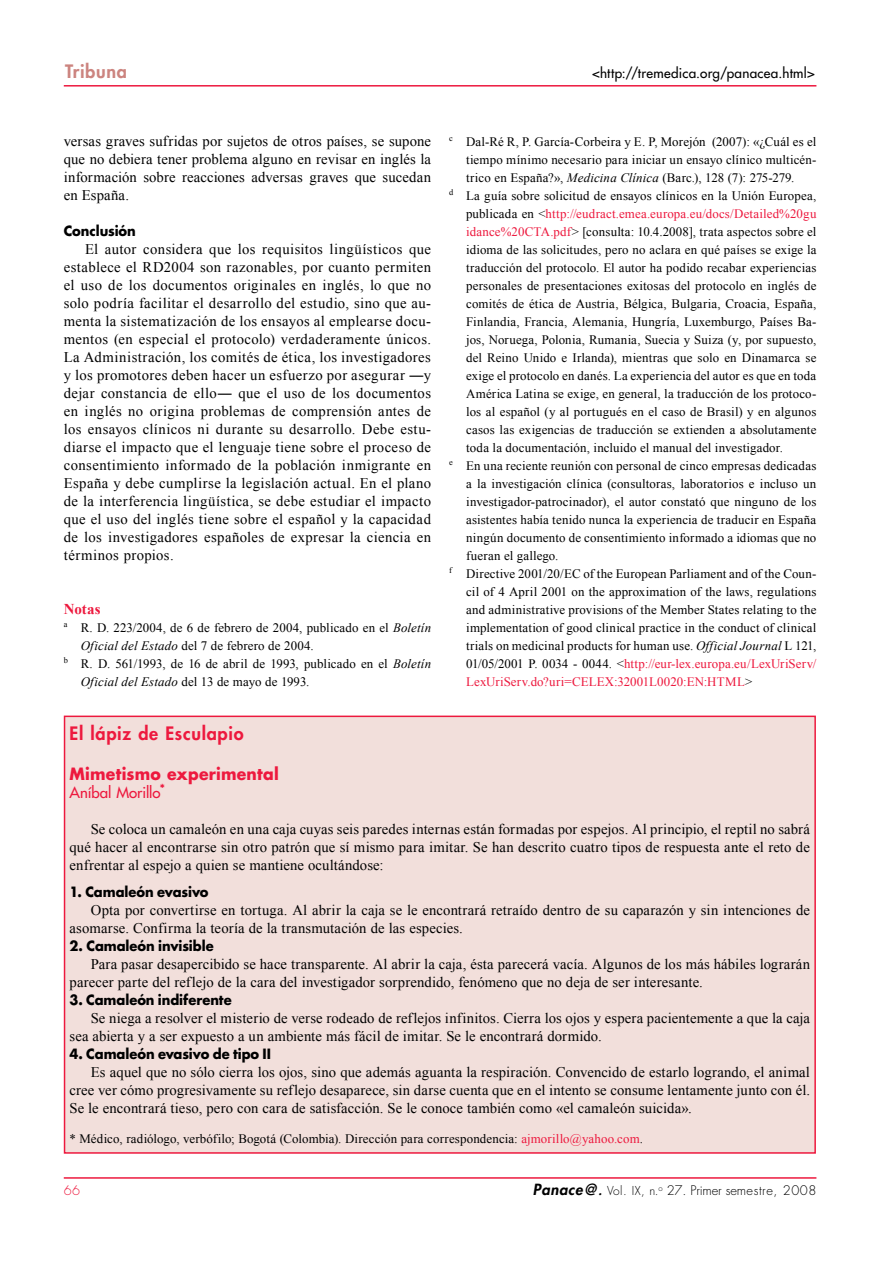
<style>
.page{position:relative;width:893px;height:1263px;background:#fff}
.page>*{position:absolute;margin:0;border:0;box-sizing:border-box;transform-origin:0 0}
.t1{font:800 18px "Futura Std";letter-spacing:.04em;color:#ed193e}
.t2{font:800 18px "Futura Std";letter-spacing:.04em;color:#cc847f}
.t3{font:700 16.5px "Futura Std";letter-spacing:.015em;color:#ed193e;scale:.95 1}
.t4{font:500 15px "Futura Std";color:#ed193e}
.t5{font:700 15px "Times New Roman";letter-spacing:.005em;color:#ed193e}
.t6{font:14.7px/18px "Times New Roman";letter-spacing:.01em;color:#000;text-align:justify}
.t7{font:700 13.8px "Futura Std";letter-spacing:-.005em;color:#000;scale:.95 1}
.t8{font:500 13.5px "Futura Std";letter-spacing:.025em;color:#000}
.t9{font:12.9px "Times New Roman";letter-spacing:.01em;color:#000}
.t10{font:12.9px "Times New Roman";letter-spacing:.01em;color:#ed193e}
.t11{font:300 12.9px "Futura Std";letter-spacing:.01em;color:#000}
.t12{font:300 12.9px "Futura Std";color:#ed193e}
.s1{font-style:italic}
.s2{color:#000}
.s3{color:#ed193e}
.s4{font-weight:800;font-style:italic;font-size:15px}
.s5{font-weight:800;font-style:italic;font-size:12px}
.s6{font-size:12px}
</style>
<div class="page">
<hr style="left:64px;top:1177px;width:752px;height:2px;background:#ed193e">
<hr style="left:64px;top:85px;width:752px;height:2px;background:#ed193e">
<div style="left:65px;top:716px;width:750px;height:437px;background:#f2dfdb"></div>
<div style="left:64px;top:716px;width:752px;height:438px;border:2px solid #ed193e"></div>
<p class="t2" style="left:65px;top:60px;width:63px">Tribuna</p>
<p class="t8" style="left:592px;top:65px;width:224px">&lt;http://tremedica.org/panacea.html&gt;</p>
<p class="t6" style="left:64px;top:131px;width:369px">versas graves sufridas por sujetos de otros países, se supone que no debiera tener problema alguno en revisar en inglés la información sobre reacciones adversas graves que sucedan en España.</p>
<p class="t7" style="left:64px;top:221px;width:77px">Conclusión</p>
<p class="t6" style="left:64px;top:239px;width:369px;text-indent:21px">El autor considera que los requisitos lingüísticos que establece el RD2004 son razonables, por cuanto permiten el uso de los documentos originales en inglés, lo que no solo podría facilitar el desarrollo del estudio, sino que au&shy;menta la sistematización de los ensayos al emplearse docu&shy;mentos (en especial el protocolo) verdaderamente únicos.<br>La Administración, los comités de ética, los investigadores y los promotores deben hacer un esfuerzo por asegurar ―y dejar constancia de ello― que el uso de los documentos en inglés no origina problemas de comprensión antes de los ensayos clínicos ni durante su desarrollo. Debe estu&shy;diarse el impacto que el lenguaje tiene sobre el proceso de consentimiento informado de la población inmigrante en España y debe cumplirse la legislación actual. En el plano de la interferencia lingüística, se debe estudiar el impacto que el uso del inglés tiene sobre el español y la capacidad de los investigadores españoles de expresar la ciencia en términos propios.</p>
<p class="t5" style="left:64px;top:598px;width:38px">Notas</p>
<p class="t9" style="left:64px;top:619px;width:369px"><sup>a</sup> R. D. 223/2004, de 6 de febrero de 2004, publicado en el <span class="s1">Boletín</span></p>
<p class="t9" style="left:81px;top:637px;width:234px"><span class="s1">Oficial del Estado</span> del 7 de febrero de 2004.</p>
<p class="t9" style="left:64px;top:655px;width:369px"><sup>b</sup> R. D. 561/1993, de 16 de abril de 1993, publicado en el <span class="s1">Boletín</span></p>
<p class="t9" style="left:81px;top:673px;width:230px"><span class="s1">Oficial del Estado</span> del 13 de mayo de 1993.</p>
<p class="t9" style="left:449px;top:133px;width:369px"><sup>c</sup> Dal-Ré R, P. García-Corbeira y E. P, Morejón (2007): «¿Cuál es el</p>
<p class="t9" style="left:466px;top:151px;width:352px">tiempo mínimo necesario para iniciar un ensayo clínico multicén-</p>
<p class="t9" style="left:466px;top:169px;width:330px">trico en España?», <span class="s1">Medicina Clínica</span> (Barc.), 128 (7): 275-279.</p>
<p class="t9" style="left:449px;top:187px;width:369px"><sup>d</sup> La guía sobre solicitud de ensayos clínicos en la Unión Europea,</p>
<p class="t10" style="left:466px;top:205px;width:352px"><span class="s2">publicada en &lt;</span>http://eudract.emea.europa.eu/docs/Detailed%20gu</p>
<p class="t9" style="left:466px;top:223px;width:352px"><span class="s3">idance%20CTA.pdf</span>&gt; [consulta: 10.4.2008], trata aspectos sobre el</p>
<p class="t9" style="left:466px;top:241px;width:352px">idioma de las solicitudes, pero no aclara en qué países se exige la</p>
<p class="t9" style="left:466px;top:259px;width:352px">traducción del protocolo. El autor ha podido recabar experiencias</p>
<p class="t9" style="left:466px;top:277px;width:352px">personales de presentaciones exitosas del protocolo en inglés de</p>
<p class="t9" style="left:466px;top:295px;width:352px">comités de ética de Austria, Bélgica, Bulgaria, Croacia, España,</p>
<p class="t9" style="left:466px;top:313px;width:352px">Finlandia, Francia, Alemania, Hungría, Luxemburgo, Países Ba-</p>
<p class="t9" style="left:466px;top:331px;width:352px">jos, Noruega, Polonia, Rumania, Suecia y Suiza (y, por supuesto,</p>
<p class="t9" style="left:466px;top:349px;width:352px">del Reino Unido e Irlanda), mientras que solo en Dinamarca se</p>
<p class="t9" style="left:466px;top:367px;width:352px">exige el protocolo en danés. La experiencia del autor es que en toda</p>
<p class="t9" style="left:466px;top:385px;width:352px">América Latina se exige, en general, la traducción de los protoco-</p>
<p class="t9" style="left:466px;top:403px;width:352px">los al español (y al portugués en el caso de Brasil) y en algunos</p>
<p class="t9" style="left:466px;top:421px;width:352px">casos las exigencias de traducción se extienden a absolutamente</p>
<p class="t9" style="left:466px;top:439px;width:318px">toda la documentación, incluido el manual del investigador.</p>
<p class="t9" style="left:449px;top:457px;width:369px"><sup>e</sup> En una reciente reunión con personal de cinco empresas dedicadas</p>
<p class="t9" style="left:466px;top:475px;width:352px">a la investigación clínica (consultoras, laboratorios e incluso un</p>
<p class="t9" style="left:466px;top:493px;width:352px">investigador-patrocinador), el autor constató que ninguno de los</p>
<p class="t9" style="left:466px;top:511px;width:352px">asistentes había tenido nunca la experiencia de traducir en España</p>
<p class="t9" style="left:466px;top:529px;width:352px">ningún documento de consentimiento informado a idiomas que no</p>
<p class="t9" style="left:466px;top:547px;width:94px">fueran el gallego.</p>
<p class="t9" style="left:449px;top:565px;width:369px"><sup>f</sup> Directive 2001/20/EC of the European Parliament and of the Coun-</p>
<p class="t9" style="left:466px;top:583px;width:352px">cil of 4 April 2001 on the approximation of the laws, regulations</p>
<p class="t9" style="left:466px;top:601px;width:352px">and administrative provisions of the Member States relating to the</p>
<p class="t9" style="left:466px;top:619px;width:352px">implementation of good clinical practice in the conduct of clinical</p>
<p class="t9" style="left:466px;top:637px;width:352px">trials on medicinal products for human use. <span class="s1">Official Journal</span> L 121,</p>
<p class="t10" style="left:466px;top:655px;width:352px"><span class="s2">01/05/2001 P. 0034 - 0044. &lt;</span>http://eur-lex.europa.eu/LexUriServ/</p>
<p class="t10" style="left:466px;top:673px;width:288px">LexUriServ.do?uri=CELEX:32001L0020:EN:HTML<span class="s2">&gt;</span></p>
<p class="t1" style="left:70px;top:722px;width:176px">El lápiz de Esculapio</p>
<p class="t3" style="left:70px;top:763px;width:222px">Mimetismo experimental</p>
<p class="t4" style="left:70px;top:783px;width:97px">Aníbal Morillo<sup>*</sup></p>
<p class="t6" style="left:70px;top:820px;width:742px;text-indent:21px">Se coloca un camaleón en una caja cuyas seis paredes internas están formadas por espejos. Al principio, el reptil no sabrá qué hacer al encontrarse sin otro patrón que sí mismo para imitar. Se han descrito cuatro tipos de respuesta ante el reto de enfrentar al espejo a quien se mantiene ocultándose:</p>
<p class="t7" style="left:70px;top:882px;width:148px">1. Camaleón evasivo</p>
<p class="t6" style="left:70px;top:901px;width:742px;text-indent:21px">Opta por convertirse en tortuga. Al abrir la caja se le encontrará retraído dentro de su caparazón y sin intenciones de asomarse. Confirma la teoría de la transmutación de las especies.</p>
<p class="t7" style="left:70px;top:936px;width:153px">2. Camaleón invisible</p>
<p class="t6" style="left:70px;top:955px;width:742px;text-indent:21px">Para pasar desapercibido se hace transparente. Al abrir la caja, ésta parecerá vacía. Algunos de los más hábiles lograrán parecer parte del reflejo de la cara del investigador sorprendido, fenómeno que no deja de ser interesante.</p>
<p class="t7" style="left:70px;top:990px;width:172px">3. Camaleón indiferente</p>
<p class="t6" style="left:70px;top:1009px;width:742px;text-indent:21px">Se niega a resolver el misterio de verse rodeado de reflejos infinitos. Cierra los ojos y espera pacientemente a que la caja sea abierta y a ser expuesto a un ambiente más fácil de imitar. Se le encontrará dormido.</p>
<p class="t7" style="left:70px;top:1044px;width:214px">4. Camaleón evasivo de tipo II</p>
<p class="t6" style="left:70px;top:1063px;width:742px;text-indent:21px">Es aquel que no sólo cierra los ojos, sino que además aguanta la respiración. Convencido de estarlo logrando, el animal cree ver cómo progresivamente su reflejo desaparece, sin darse cuenta que en el intento se consume lentamente junto con él.<br>Se le encontrará tieso, pero con cara de satisfacción. Se le conoce también como «el camaleón suicida».</p>
<p class="t9" style="left:70px;top:1130px;width:575px">* Médico, radiólogo, verbófilo; Bogotá (Colombia). Dirección para correspondencia: <span class="s3">ajmorillo@yahoo.com</span>.</p>
<p class="t12" style="left:64px;top:1182px;width:18px">66</p>
<p class="t11" style="left:533px;top:1182px;width:285px"><span class="s4">Panace@</span><span class="s5">.</span> <span class="s6">Vol. IX, n.</span><sup>o</sup> 27. Primer semestre, 2008</p>
</div>
